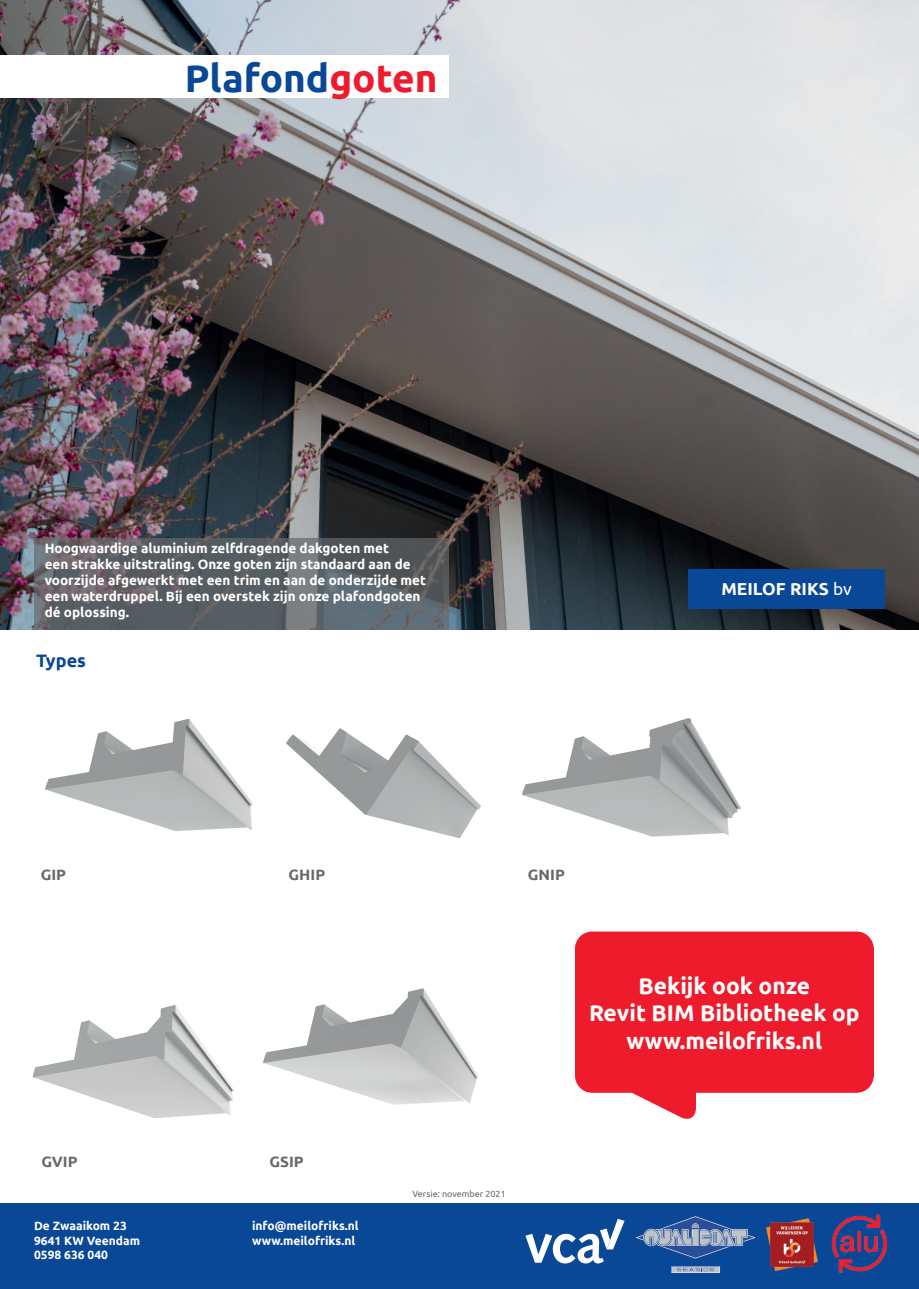
<style>
.page{position:relative;width:919px;height:1289px;background:#fff}
.page>*{position:absolute;margin:0;border:0;box-sizing:border-box;transform-origin:0 0}
.t1{font:700 38.7px "Ubuntu";color:#094797}
.t2{font:700 22.8px/27.3px "Ubuntu";color:#fff;text-align:center}
.t3{font:700 18px "Ubuntu";color:#094797}
.t4{font:700 17.25px "Ubuntu";color:#fff}
.t5{font:700 15px "Ubuntu";color:#66696b}
.t6{font:700 13.5px/16.2px "Ubuntu";color:#fff}
.t7{font:700 12px/14.4px "Ubuntu";color:#fff}
.t8{font:9px "Ubuntu";color:#66696b}
.s1{color:#ee1b2c}
.s2{font-weight:400}
</style>
<div class="page">
<div style="left:0;top:1203px;width:918px;height:85px;background:#094797"></div>
<div style="left:575px;top:931px;width:298px;height:161px;background:#ee1b2c;border-radius:17px"></div>
<svg style="left:622px;top:1092px;width:74px;height:27px"></svg>
<img style="left:0;top:0;width:918px;height:629px">
<div style="left:0;top:55px;width:449px;height:43px;background:#fff"></div>
<svg style="left:34px;top:538px;width:415px;height:91px"></svg>
<div style="left:688px;top:569px;width:196px;height:39px;background:#094797"></div>
<img style="left:766px;top:1218px;width:50px;height:51px">
<img style="left:816px;top:1214px;width:72px;height:58px">
<svg style="left:525px;top:1219px;width:99px;height:44px"></svg>
<svg style="left:634px;top:1216px;width:123px;height:43px"></svg>
<svg style="left:670px;top:1265px;width:50px;height:8px"></svg>
<svg style="left:671px;top:1266px;width:48px;height:6px"></svg>
<img style="left:522px;top:718px;width:219px;height:119px">
<img style="left:45px;top:718px;width:207px;height:113px">
<img style="left:286px;top:728px;width:195px;height:111px">
<img style="left:32px;top:1005px;width:202px;height:113px">
<img style="left:263px;top:988px;width:215px;height:117px">
<h1 class="t1" style="left:185px;top:54px;width:254px">Plafond<span class="s1">goten</span></h1>
<p class="t6" style="left:45px;top:539px;width:383px">Hoogwaardige aluminium zelfdragende dakgoten met<br>een strakke uitstraling. Onze goten zijn standaard aan de voorzijde afgewerkt met een trim en aan de onderzijde met een waterdruppel. Bij een overstek zijn onze plafondgoten dé oplossing.</p>
<h3 class="t3" style="left:36px;top:650px;width:51px">Types</h3>
<p class="t4" style="left:721px;top:578px;width:132px">MEILOF RIKS <span class="s2">bv</span></p>
<p class="t5" style="left:41px;top:865px;width:27px">GIP</p>
<p class="t5" style="left:288px;top:865px;width:38px">GHIP</p>
<p class="t5" style="left:528px;top:865px;width:38px">GNIP</p>
<h2 class="t2" style="left:589px;top:971px;width:272px">Bekijk ook onze<br>Revit BIM Bibliotheek op www.meilofriks.nl</h2>
<p class="t5" style="left:41px;top:1152px;width:38px">GVIP</p>
<p class="t5" style="left:269px;top:1152px;width:36px">GSIP</p>
<p class="t7" style="left:34px;top:1218px;width:108px">De Zwaaikom 23<br>9641 KW Veendam<br>0598 636 040</p>
<p class="t7" style="left:252px;top:1218px;width:108px">info@meilofriks.nl www.meilofriks.nl</p>
<p class="t8" style="left:412px;top:1188px;width:95px">Versie: november 2021</p>
</div>
